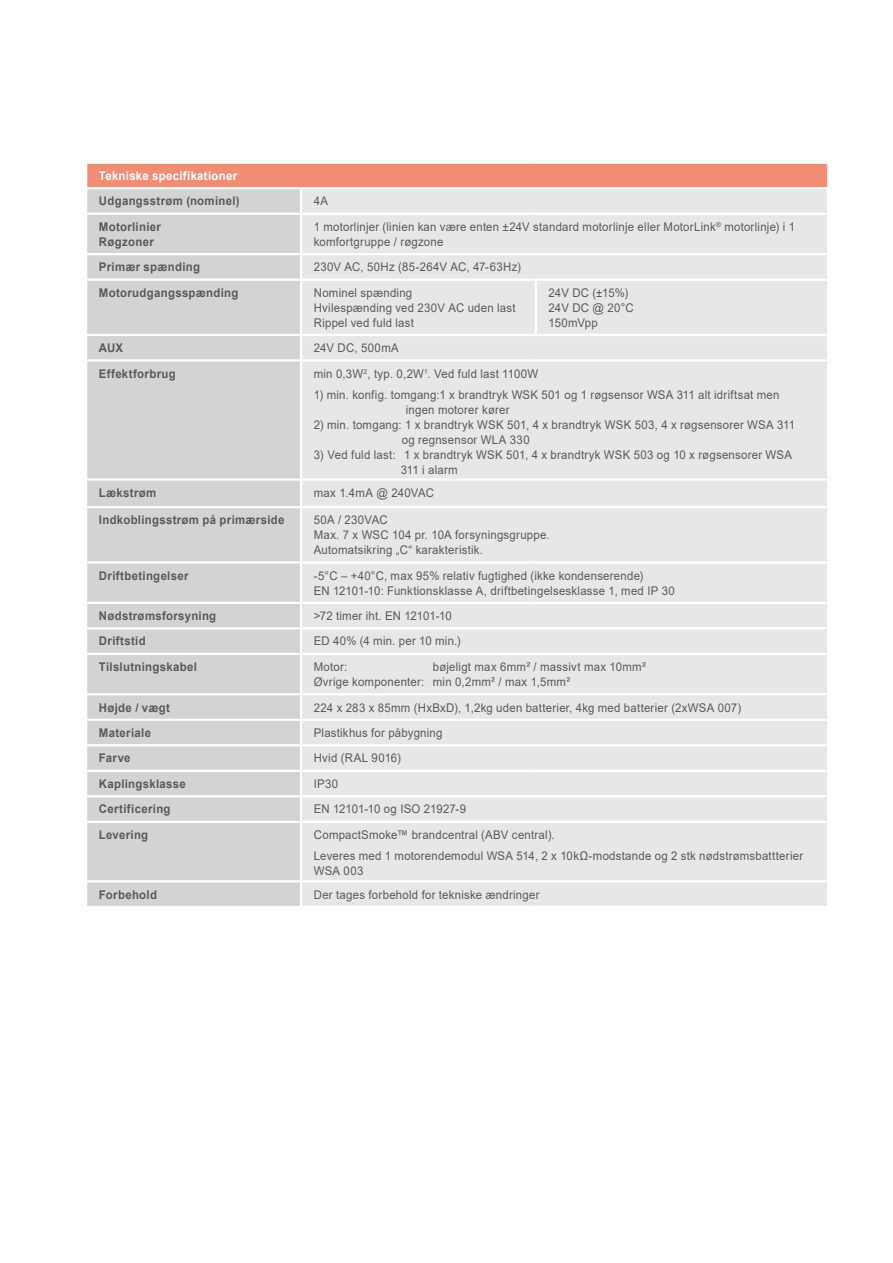
<style>
.page{position:relative;width:893px;height:1263px;background:#fff}
.page>*{position:absolute;margin:0;border:0;box-sizing:border-box;transform-origin:0 0}
.t1{font:12px/15px "Arial";letter-spacing:.02em;color:#58595b;scale:.95 1}
.t2{font:700 12px/15px "Arial";letter-spacing:.03em;color:#58595b;scale:.95 1}
.t3{font:700 12px "Arial";letter-spacing:.025em;color:#fff;scale:.95 1}
.t4{font:12px "Arial";color:#58595b;scale:.95 1}
</style>
<div class="page">
<div style="left:86px;top:163px;width:742px;height:25px;background:#f18d75"></div>
<div style="left:87px;top:189px;width:213px;height:717px;background:#d1d3d4"></div>
<div style="left:302px;top:189px;width:525px;height:717px;background:#e6e7e8"></div>
<hr style="left:85px;top:187px;width:216px;height:2px;background:#fff">
<hr style="left:301px;top:187px;width:235px;height:2px;background:#fff">
<hr style="left:536px;top:187px;width:293px;height:2px;background:#fff">
<hr style="left:85px;top:213px;width:216px;height:2px;background:#fff">
<hr style="left:301px;top:213px;width:235px;height:2px;background:#fff">
<hr style="left:536px;top:213px;width:293px;height:2px;background:#fff">
<hr style="left:85px;top:253px;width:216px;height:2px;background:#fff">
<hr style="left:301px;top:253px;width:235px;height:2px;background:#fff">
<hr style="left:536px;top:253px;width:293px;height:2px;background:#fff">
<hr style="left:85px;top:279px;width:216px;height:2px;background:#fff">
<hr style="left:301px;top:279px;width:235px;height:2px;background:#fff">
<hr style="left:536px;top:279px;width:293px;height:2px;background:#fff">
<hr style="left:535px;top:281px;width:2px;height:53px;background:#fff">
<hr style="left:85px;top:334px;width:216px;height:2px;background:#fff">
<hr style="left:301px;top:334px;width:235px;height:2px;background:#fff">
<hr style="left:536px;top:334px;width:293px;height:2px;background:#fff">
<hr style="left:85px;top:359px;width:216px;height:3px;background:#fff">
<hr style="left:301px;top:359px;width:235px;height:3px;background:#fff">
<hr style="left:536px;top:359px;width:293px;height:3px;background:#fff">
<hr style="left:85px;top:478px;width:216px;height:3px;background:#fff">
<hr style="left:301px;top:478px;width:235px;height:3px;background:#fff">
<hr style="left:536px;top:478px;width:293px;height:3px;background:#fff">
<hr style="left:85px;top:506px;width:216px;height:2px;background:#fff">
<hr style="left:301px;top:506px;width:235px;height:2px;background:#fff">
<hr style="left:536px;top:506px;width:293px;height:2px;background:#fff">
<hr style="left:85px;top:561px;width:216px;height:3px;background:#fff">
<hr style="left:301px;top:561px;width:235px;height:3px;background:#fff">
<hr style="left:536px;top:561px;width:293px;height:3px;background:#fff">
<hr style="left:85px;top:602px;width:216px;height:2px;background:#fff">
<hr style="left:301px;top:602px;width:235px;height:2px;background:#fff">
<hr style="left:536px;top:602px;width:293px;height:2px;background:#fff">
<hr style="left:85px;top:627px;width:216px;height:2px;background:#fff">
<hr style="left:301px;top:627px;width:235px;height:2px;background:#fff">
<hr style="left:536px;top:627px;width:293px;height:2px;background:#fff">
<hr style="left:85px;top:653px;width:216px;height:2px;background:#fff">
<hr style="left:301px;top:653px;width:235px;height:2px;background:#fff">
<hr style="left:536px;top:653px;width:293px;height:2px;background:#fff">
<hr style="left:85px;top:693px;width:216px;height:2px;background:#fff">
<hr style="left:301px;top:693px;width:235px;height:2px;background:#fff">
<hr style="left:536px;top:693px;width:293px;height:2px;background:#fff">
<hr style="left:85px;top:880px;width:216px;height:2px;background:#fff">
<hr style="left:301px;top:880px;width:235px;height:2px;background:#fff">
<hr style="left:536px;top:880px;width:293px;height:2px;background:#fff">
<hr style="left:85px;top:719px;width:216px;height:2px;background:#fff">
<hr style="left:85px;top:744px;width:216px;height:2px;background:#fff">
<hr style="left:85px;top:770px;width:216px;height:2px;background:#fff">
<hr style="left:85px;top:795px;width:216px;height:2px;background:#fff">
<hr style="left:85px;top:821px;width:216px;height:2px;background:#fff">
<hr style="left:301px;top:719px;width:235px;height:2px;background:#fff">
<hr style="left:536px;top:719px;width:293px;height:2px;background:#fff">
<hr style="left:301px;top:744px;width:235px;height:2px;background:#fff">
<hr style="left:536px;top:744px;width:293px;height:2px;background:#fff">
<hr style="left:301px;top:770px;width:235px;height:2px;background:#fff">
<hr style="left:536px;top:770px;width:293px;height:2px;background:#fff">
<hr style="left:301px;top:795px;width:235px;height:2px;background:#fff">
<hr style="left:536px;top:795px;width:293px;height:2px;background:#fff">
<hr style="left:301px;top:821px;width:235px;height:2px;background:#fff">
<hr style="left:536px;top:821px;width:293px;height:2px;background:#fff">
<hr style="left:85px;top:164px;width:2px;height:23px;background:#fff">
<hr style="left:85px;top:162px;width:216px;height:2px;background:#fff">
<hr style="left:301px;top:162px;width:235px;height:2px;background:#fff">
<hr style="left:536px;top:162px;width:293px;height:2px;background:#fff">
<hr style="left:827px;top:164px;width:2px;height:23px;background:#fff">
<p class="t3" style="left:99px;top:167px;width:147px">Tekniske specifikationer</p>
<p class="t2" style="left:99px;top:194px;width:150px">Udgangsstrøm (nominel)</p>
<p class="t1" style="left:314px;top:194px;width:16px">4A</p>
<p class="t2" style="left:99px;top:219px;width:67px">Motorlinier<br>Røgzoner</p>
<p class="t1" style="left:314px;top:219px;width:508px">1 motorlinjer (linien kan være enten ±24V standard motorlinje eller MotorLink<sup>®</sup> motorlinje) i 1 komfortgruppe / røgzone</p>
<p class="t2" style="left:99px;top:260px;width:108px">Primær spænding</p>
<p class="t1" style="left:314px;top:259px;width:220px">230V AC, 50Hz (85-264V AC, 47-63Hz)</p>
<p class="t2" style="left:99px;top:285px;width:148px">Motorudgangsspænding</p>
<p class="t1" style="left:314px;top:285px;width:214px">Nominel spænding<br>Hvilespænding ved 230V AC uden last<br>Rippel ved fuld last</p>
<p class="t1" style="left:549px;top:285px;width:91px">24V DC (±15%)<br>24V DC @ 20°C<br>150mVpp</p>
<p class="t2" style="left:99px;top:341px;width:27px">AUX</p>
<p class="t1" style="left:314px;top:340px;width:91px">24V DC, 500mA</p>
<p class="t2" style="left:99px;top:366px;width:82px">Effektforbrug</p>
<p class="t1" style="left:314px;top:366px;width:238px">min 0,3W<sup>2</sup>, typ. 0,2W<sup>1</sup>. Ved fuld last 1100W</p>
<p class="t1" style="left:406px;top:387px;width:395px;text-indent:-92px">1) min. konfig. tomgang:1 x brandtryk WSK 501 og 1 røgsensor WSA 311 alt idriftsat men ingen motorer kører</p>
<p class="t1" style="left:402px;top:417px;width:416px;text-indent:-88px">2) min. tomgang: 1 x brandtryk WSK 501, 4 x brandtryk WSK 503, 4 x røgsensorer WSA 311 og regnsensor WLA 330</p>
<p class="t1" style="left:401px;top:447px;width:413px;text-indent:-87px">3) Ved fuld last: 1 x brandtryk WSK 501, 4 x brandtryk WSK 503 og 10 x røgsensorer WSA<br>311 i alarm</p>
<p class="t2" style="left:99px;top:485px;width:62px">Lækstrøm</p>
<p class="t1" style="left:314px;top:485px;width:128px">max 1.4mA @ 240VAC</p>
<p class="t2" style="left:99px;top:513px;width:197px">Indkoblingsstrøm på primærside</p>
<p class="t1" style="left:314px;top:513px;width:250px">50A / 230VAC<br>Max. 7 x WSC 104 pr. 10A forsyningsgruppe.<br>Automatsikring „C“ karakteristik.</p>
<p class="t2" style="left:99px;top:568px;width:96px">Driftbetingelser</p>
<p class="t1" style="left:314px;top:568px;width:382px">-5°C – +40°C, max 95% relativ fugtighed (ikke kondenserende)<br>EN 12101-10: Funktionsklasse A, driftbetingelsesklasse 1, med IP 30</p>
<p class="t2" style="left:99px;top:608px;width:125px">Nødstrømsforsyning</p>
<p class="t1" style="left:314px;top:608px;width:147px">&gt;72 timer iht. EN 12101-10</p>
<p class="t2" style="left:99px;top:634px;width:51px">Driftstid</p>
<p class="t1" style="left:314px;top:634px;width:156px">ED 40% (4 min. per 10 min.)</p>
<p class="t2" style="left:99px;top:659px;width:105px">Tilslutningskabel</p>
<p class="t1" style="left:314px;top:659px;width:37px">Motor:</p>
<p class="t1" style="left:314px;top:659px;width:351px;text-indent:119px">bøjeligt max 6mm² / massivt max 10mm²<br>Øvrige komponenter: min 0,2mm² / max 1,5mm²</p>
<p class="t2" style="left:99px;top:700px;width:76px">Højde / vægt</p>
<p class="t1" style="left:314px;top:700px;width:451px">224 x 283 x 85mm (HxBxD), 1,2kg uden batterier, 4kg med batterier (2xWSA 007)</p>
<p class="t2" style="left:99px;top:725px;width:56px">Materiale</p>
<p class="t1" style="left:314px;top:725px;width:137px">Plastikhus for påbygning</p>
<p class="t2" style="left:99px;top:751px;width:35px">Farve</p>
<p class="t1" style="left:314px;top:751px;width:93px">Hvid (RAL 9016)</p>
<p class="t2" style="left:99px;top:776px;width:93px">Kaplingsklasse</p>
<p class="t1" style="left:314px;top:776px;width:27px">IP30</p>
<p class="t2" style="left:99px;top:802px;width:77px">Certificering</p>
<p class="t4" style="left:314px;top:801px;width:162px">EN 12101-10 og ISO 21927-9</p>
<p class="t2" style="left:99px;top:827px;width:53px">Levering</p>
<p class="t1" style="left:314px;top:824px;width:517px;line-height:21px">CompactSmoke™ brandcentral (ABV central).<br>Leveres med 1 motorendemodul WSA 514, 2 x 10kΩ-modstande og 2 stk nødstrømsbattterier</p>
<p class="t1" style="left:314px;top:863px;width:54px">WSA 003</p>
<p class="t2" style="left:99px;top:887px;width:63px">Forbehold</p>
<p class="t1" style="left:314px;top:887px;width:239px">Der tages forbehold for tekniske ændringer</p>
</div>
